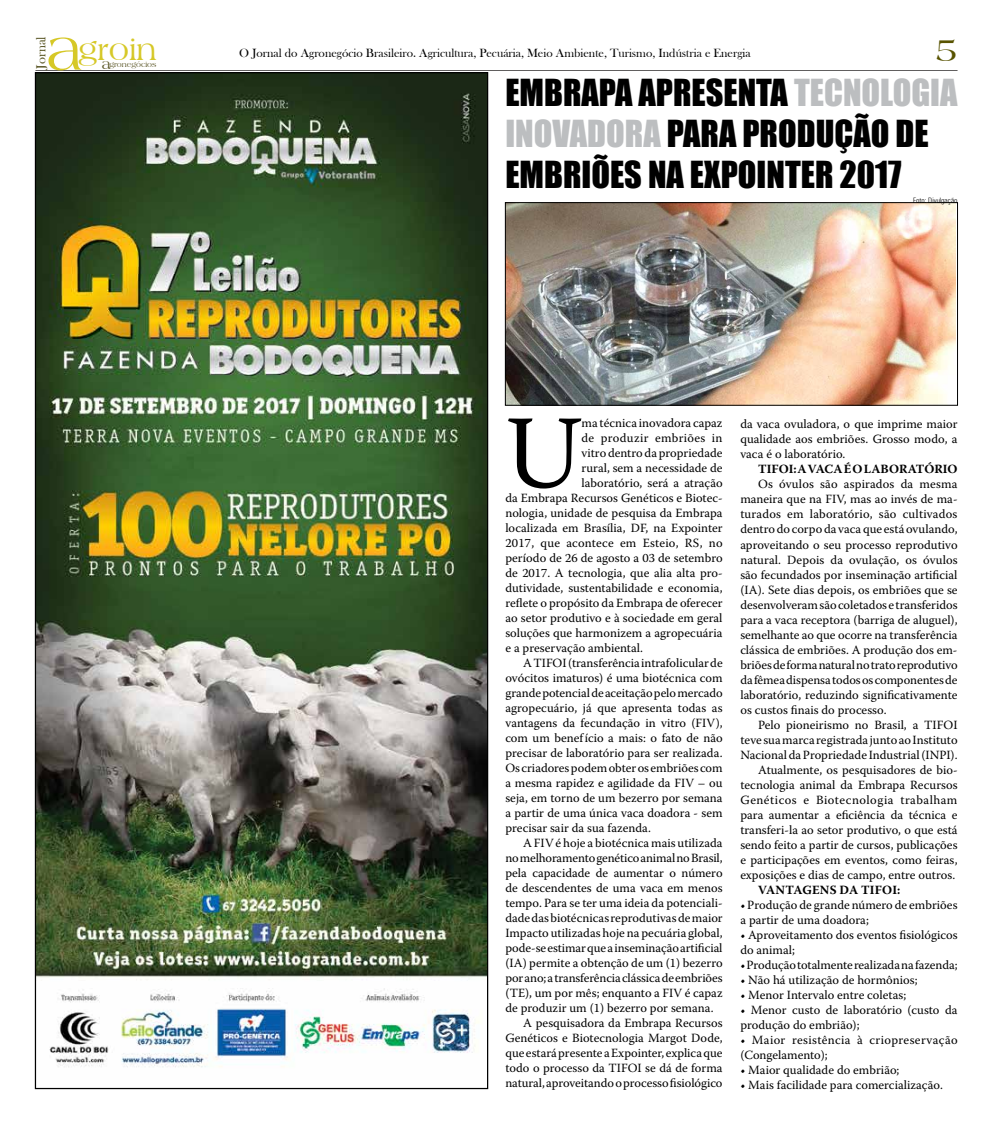
<style>
.page{position:relative;width:993px;height:1124px;background:#fff}
.page>*{position:absolute;margin:0;border:0;box-sizing:border-box;transform-origin:0 0}
.t1{font:103.5px "Warnock Pro";color:#000}
.t2{font:34.25px/41px "Impact";color:#000}
.t3{font:33.75px "Americana BT";color:#585300}
.t4{font:31.25px "Americana BT";color:#d6c827}
.t5{font:13.5px "Bask Old Face";color:#585423}
.t6{font:12.5px/15px "Warnock Pro";color:#000}
.t7{font:12.5px/15px "Warnock Pro";letter-spacing:.03em;color:#000}
.t8{font:700 12.5px "Warnock Pro";letter-spacing:.005em;color:#000}
.t9{font:12.5px "Warnock Pro";letter-spacing:.04em;color:#000}
.t10{font:12.5px "Warnock Pro";letter-spacing:.025em;color:#000}
.t11{font:12.25px "Bask Old Face";color:#000}
.t12{font:7.62px "Americana BT";color:#585423}
.t13{font:300 condensed 7.5px "Zurich BT";color:#000}
.s1{font-size:60px}
.s2{font-size:14.62px}
.s3{color:#bcbec0}
</style>
<div class="page">
<hr style="left:35px;top:70px;width:922px;height:1px;background:#221f20">
<img style="left:37px;top:74px;width:449px;height:994px">
<img style="left:507px;top:204px;width:448px;height:199px">
<div style="left:505px;top:202px;width:452px;height:203px;border:1px solid #000"></div>
<p class="t5" style="left:34px;top:69px;width:34px;rotate:-90deg">Jornal</p>
<h3 class="t4" style="left:46px;top:32px;width:112px"><span class="s1">a</span>groin</h3>
<p class="t12" style="left:102px;top:60px;width:56px"><span class="s2">a</span>gronegócios</p>
<p class="t11" style="left:239px;top:46px;width:512px">O Jornal do Agronegócio Brasileiro. Agricultura, Pecuária, Meio Ambiente, Turismo, Indústria e Energia</p>
<h3 class="t3" style="left:935px;top:30px;width:23px">5</h3>
<h2 class="t2" style="left:505px;top:71px;width:453px">EMBRAPA APRESENTA <span class="s3">TECNOLOGIA<br>INOVADORA</span> PARA PRODUÇÃO DE<br>EMBRIÕES NA EXPOINTER 2017</h2>
<p class="t13" style="left:912px;top:195px;width:46px">Foto: Divulgação</p>
<h1 class="t1" style="left:505px;top:390px;width:78px">U</h1>
<p class="t6" style="left:581px;top:415px;width:142px">ma técnica inovadora capaz</p>
<p class="t10" style="left:581px;top:430px;width:142px">de produzir embriões in</p>
<p class="t6" style="left:581px;top:445px;width:142px">vitro dentro da propriedade</p>
<p class="t6" style="left:581px;top:460px;width:142px">rural, sem a necessidade de</p>
<p class="t6" style="left:581px;top:475px;width:142px">laboratório, será a atração</p>
<p class="t6" style="left:505px;top:490px;width:219px">da Embrapa Recursos Genéticos e Biotec-</p>
<p class="t6" style="left:505px;top:505px;width:219px">nologia, unidade de pesquisa da Embrapa</p>
<p class="t6" style="left:505px;top:520px;width:219px">localizada em Brasília, DF, na Expointer</p>
<p class="t6" style="left:505px;top:535px;width:219px">2017, que acontece em Esteio, RS, no</p>
<p class="t6" style="left:505px;top:550px;width:219px">período de 26 de agosto a 03 de setembro</p>
<p class="t6" style="left:505px;top:565px;width:219px">de 2017. A tecnologia, que alia alta pro-</p>
<p class="t6" style="left:505px;top:580px;width:219px">dutividade, sustentabilidade e economia,</p>
<p class="t6" style="left:505px;top:595px;width:219px">reflete o propósito da Embrapa de oferecer</p>
<p class="t6" style="left:505px;top:610px;width:218px">ao setor produtivo e à sociedade em geral</p>
<p class="t6" style="left:505px;top:625px;width:219px">soluções que harmonizem a agropecuária</p>
<p class="t6" style="left:505px;top:640px;width:139px">e a preservação ambiental.</p>
<p class="t6" style="left:523px;top:655px;width:201px">ATIFOI (transferência intrafolicular de</p>
<p class="t6" style="left:505px;top:670px;width:219px">ovócitos imaturos) é uma biotécnica com</p>
<p class="t6" style="left:505px;top:685px;width:219px">grande potencial de aceitação pelo mercado</p>
<p class="t6" style="left:505px;top:700px;width:219px">agropecuário, já que apresenta todas as</p>
<p class="t6" style="left:505px;top:715px;width:219px">vantagens da fecundação in vitro (FIV),</p>
<p class="t6" style="left:505px;top:730px;width:219px">com um benefício a mais: o fato de não</p>
<p class="t6" style="left:505px;top:745px;width:219px">precisar de laboratório para ser realizada.</p>
<p class="t6" style="left:505px;top:760px;width:219px">Os criadores podem obter os embriões com</p>
<p class="t6" style="left:505px;top:775px;width:219px">a mesma rapidez e agilidade da FIV – ou</p>
<p class="t6" style="left:505px;top:790px;width:219px">seja, em torno de um bezerro por semana</p>
<p class="t6" style="left:505px;top:805px;width:219px">a partir de uma única vaca doadora - sem</p>
<p class="t6" style="left:505px;top:820px;width:147px">precisar sair da sua fazenda.</p>
<p class="t6" style="left:523px;top:835px;width:201px">A FIV é hoje a biotécnica mais utilizada</p>
<p class="t6" style="left:505px;top:850px;width:219px">no melhoramento genético animal no Brasil,</p>
<p class="t6" style="left:505px;top:865px;width:219px">pela capacidade de aumentar o número</p>
<p class="t6" style="left:505px;top:880px;width:219px">de descendentes de uma vaca em menos</p>
<p class="t6" style="left:505px;top:895px;width:219px">tempo. Para se ter uma ideia da potenciali-</p>
<p class="t6" style="left:505px;top:910px;width:219px">dade das biotécnicas reprodutivas de maior</p>
<p class="t6" style="left:505px;top:925px;width:219px">Impacto utilizadas hoje na pecuária global,</p>
<p class="t6" style="left:505px;top:940px;width:218px">pode-se estimar que a inseminação artificial</p>
<p class="t6" style="left:505px;top:955px;width:219px">(IA) permite a obtenção de um (1) bezerro</p>
<p class="t6" style="left:505px;top:970px;width:219px">por ano; a transferência clássica de embriões</p>
<p class="t6" style="left:505px;top:985px;width:219px">(TE), um por mês; enquanto a FIV é capaz</p>
<p class="t6" style="left:505px;top:1000px;width:210px">de produzir um (1) bezerro por semana.</p>
<p class="t6" style="left:523px;top:1015px;width:201px">A pesquisadora da Embrapa Recursos</p>
<p class="t6" style="left:505px;top:1030px;width:219px">Genéticos e Biotecnologia Margot Dode,</p>
<p class="t6" style="left:505px;top:1045px;width:219px">que estará presente a Expointer, explica que</p>
<p class="t6" style="left:505px;top:1060px;width:219px">todo o processo da TIFOI se dá de forma</p>
<p class="t6" style="left:505px;top:1075px;width:218px">natural, aproveitando o processo fisiológico</p>
<p class="t6" style="left:740px;top:416px;width:219px;text-align:justify">da vaca ovuladora, o que imprime maior qualidade aos embriões. Grosso modo, a vaca é o laboratório.</p>
<p class="t8" style="left:757px;top:462px;width:201px">TIFOI: A VACA É O LABORATÓRIO</p>
<p class="t6" style="left:740px;top:476px;width:219px;text-align:justify;text-indent:18px">Os óvulos são aspirados da mesma maneira que na FIV, mas ao invés de ma&shy;turados em laboratório, são cultivados dentro do corpo da vaca que está ovulando, aproveitando o seu processo reprodutivo natural. Depois da ovulação, os óvulos são fecundados por inseminação artificial (IA). Sete dias depois, os embriões que se desenvolveram são coletados e transferidos para a vaca receptora (barriga de aluguel), semelhante ao que ocorre na transferência clássica de embriões. A produção dos em&shy;briões de forma natural no trato reprodutivo da fêmea dispensa todos os componentes de laboratório, reduzindo significativamente os custos finais do processo.</p>
<p class="t6" style="left:757px;top:716px;width:193px">Pelo pioneirismo no Brasil, a TIFOI</p>
<p class="t6" style="left:740px;top:731px;width:219px">teve sua marca registrada junto ao Instituto</p>
<p class="t6" style="left:740px;top:746px;width:219px">Nacional da Propriedade Industrial (INPI).</p>
<p class="t6" style="left:757px;top:761px;width:201px">Atualmente, os pesquisadores de bio-</p>
<p class="t6" style="left:740px;top:776px;width:219px">tecnologia animal da Embrapa Recursos</p>
<p class="t9" style="left:740px;top:792px;width:218px">Genéticos e Biotecnologia trabalham</p>
<p class="t6" style="left:740px;top:806px;width:219px">para aumentar a eficiência da técnica e</p>
<p class="t6" style="left:740px;top:821px;width:219px">transferi-la ao setor produtivo, o que está</p>
<p class="t6" style="left:740px;top:836px;width:219px">sendo feito a partir de cursos, publicações</p>
<p class="t6" style="left:740px;top:851px;width:219px">e participações em eventos, como feiras,</p>
<p class="t6" style="left:740px;top:866px;width:216px">exposições e dias de campo, entre outros.</p>
<p class="t8" style="left:758px;top:882px;width:144px">VANTAGENS DA TIFOI:</p>
<p class="t6" style="left:740px;top:896px;width:219px">• Produção de grande número de embriões a partir de uma doadora;</p>
<p class="t6" style="left:740px;top:926px;width:219px">• Aproveitamento dos eventos fisiológicos do animal;</p>
<p class="t6" style="left:740px;top:956px;width:219px">• Produção totalmente realizada na fazenda;</p>
<p class="t6" style="left:740px;top:971px;width:179px">• Não há utilização de hormônios;</p>
<p class="t6" style="left:740px;top:986px;width:167px">• Menor Intervalo entre coletas;</p>
<p class="t6" style="left:740px;top:1001px;width:219px">• Menor custo de laboratório (custo da produção do embrião);</p>
<p class="t7" style="left:740px;top:1031px;width:219px">• Maior resistência à criopreservação (Congelamento);</p>
<p class="t6" style="left:740px;top:1061px;width:160px">• Maior qualidade do embrião;</p>
<p class="t6" style="left:740px;top:1076px;width:204px">• Mais facilidade para comercialização.</p>
</div>
